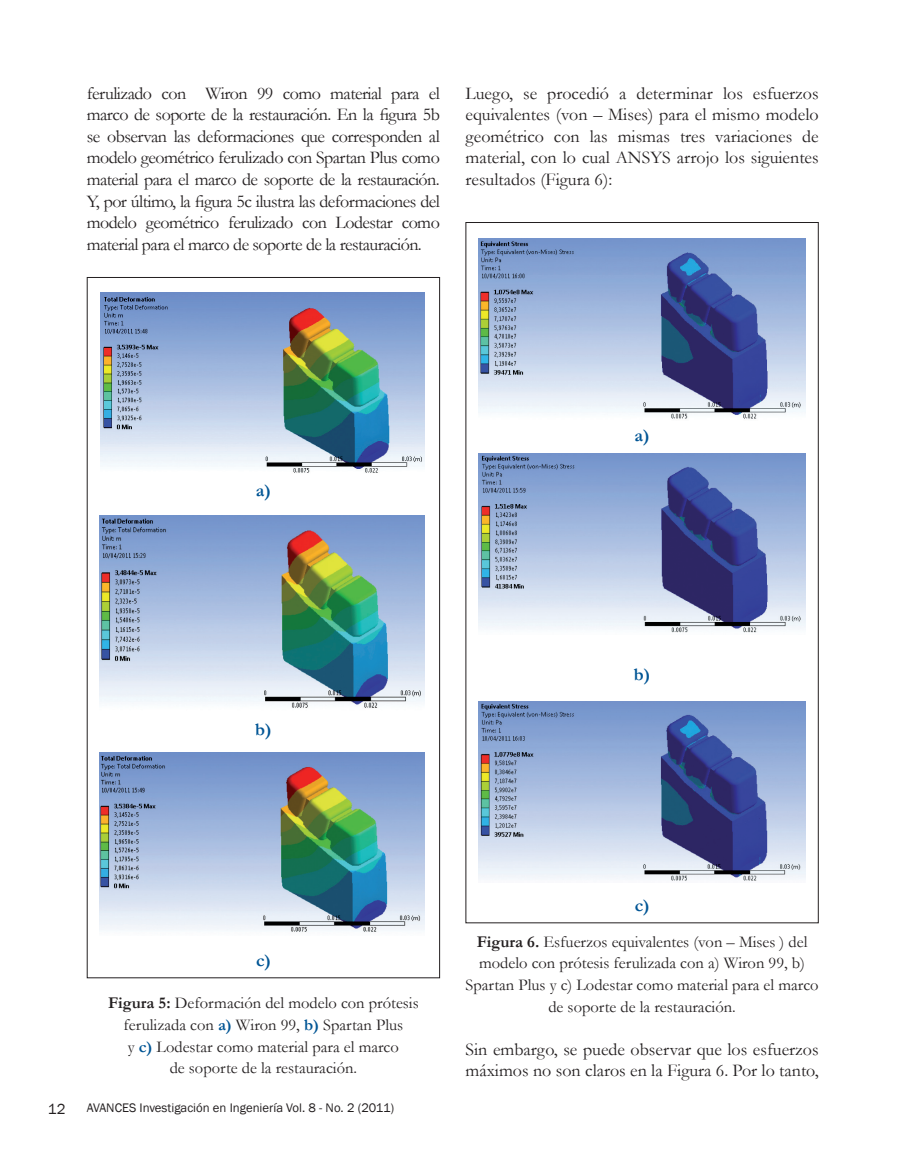
<style>
.page{position:relative;width:897px;height:1173px;background:#fff}
.page>*{position:absolute;margin:0;border:0;box-sizing:border-box;transform-origin:0 0}
.t1{font:18px/21.6px "Garamond";color:#231f20;text-align:justify}
.t2{font:700 18px "Garamond";color:#005595}
.t3{font:16.5px/21.6px "Garamond";color:#231f20;text-align:center}
.t4{font:15px "Franklin Gothic";color:#231f20}
.t5{font:12.75px "Franklin Gothic";color:#231f20}
.s1{font-weight:700}
.s2{font-weight:700;color:#005595}
</style>
<div class="page">
<img style="left:101px;top:292px;width:323px;height:181px">
<img style="left:99px;top:515px;width:325px;height:193px">
<img style="left:99px;top:752px;width:325px;height:180px">
<img style="left:478px;top:238px;width:327px;height:181px">
<img style="left:478px;top:454px;width:327px;height:179px">
<img style="left:478px;top:702px;width:327px;height:179px">
<p class="t1" style="left:87px;top:82px;width:354px">ferulizado con Wiron 99 como material para el marco de soporte de la restauración. En la figura 5b se observan las deformaciones que corresponden al modelo geométrico ferulizado con Spartan Plus como material para el marco de soporte de la restauración.<br>Y, por último, la figura 5c ilustra las deformaciones del modelo geométrico ferulizado con Lodestar como material para el marco de soporte de la restauración.</p>
<p class="t1" style="left:465px;top:82px;width:354px">Luego, se procedió a determinar los esfuerzos equivalentes (von – Mises) para el mismo modelo geométrico con las mismas tres variaciones de material, con lo cual ANSYS arrojo los siguientes resultados (Figura 6):</p>
<p class="t2" style="left:256px;top:478px;width:16px">a)</p>
<p class="t2" style="left:634px;top:423px;width:16px">a)</p>
<p class="t2" style="left:255px;top:717px;width:18px">b)</p>
<p class="t2" style="left:634px;top:662px;width:18px">b)</p>
<p class="t2" style="left:256px;top:948px;width:16px">c)</p>
<p class="t3" style="left:108px;top:992px;width:312px"><span class="s1">Figura 5:</span> Deformación del modelo con prótesis ferulizada con <span class="s2">a)</span> Wiron 99, <span class="s2">b)</span> Spartan Plus<br>y <span class="s2">c)</span> Lodestar como material para el marco<br>de soporte de la restauración.</p>
<p class="t4" style="left:48px;top:1099px;width:19px">12</p>
<p class="t5" style="left:87px;top:1100px;width:309px">AVANCES Investigación en Ingeniería Vol. 8 - No. 2 (2011)</p>
<p class="t2" style="left:634px;top:893px;width:16px">c)</p>
<p class="t3" style="left:465px;top:930px;width:354px"><span class="s1">Figura 6.</span> Esfuerzos equivalentes (von – Mises ) del modelo con prótesis ferulizada con a) Wiron 99, b)<br>Spartan Plus y c) Lodestar como material para el marco de soporte de la restauración.</p>
<p class="t1" style="left:465px;top:1038px;width:354px">Sin embargo, se puede observar que los esfuerzos máximos no son claros en la Figura 6. Por lo tanto,</p>
</div>
